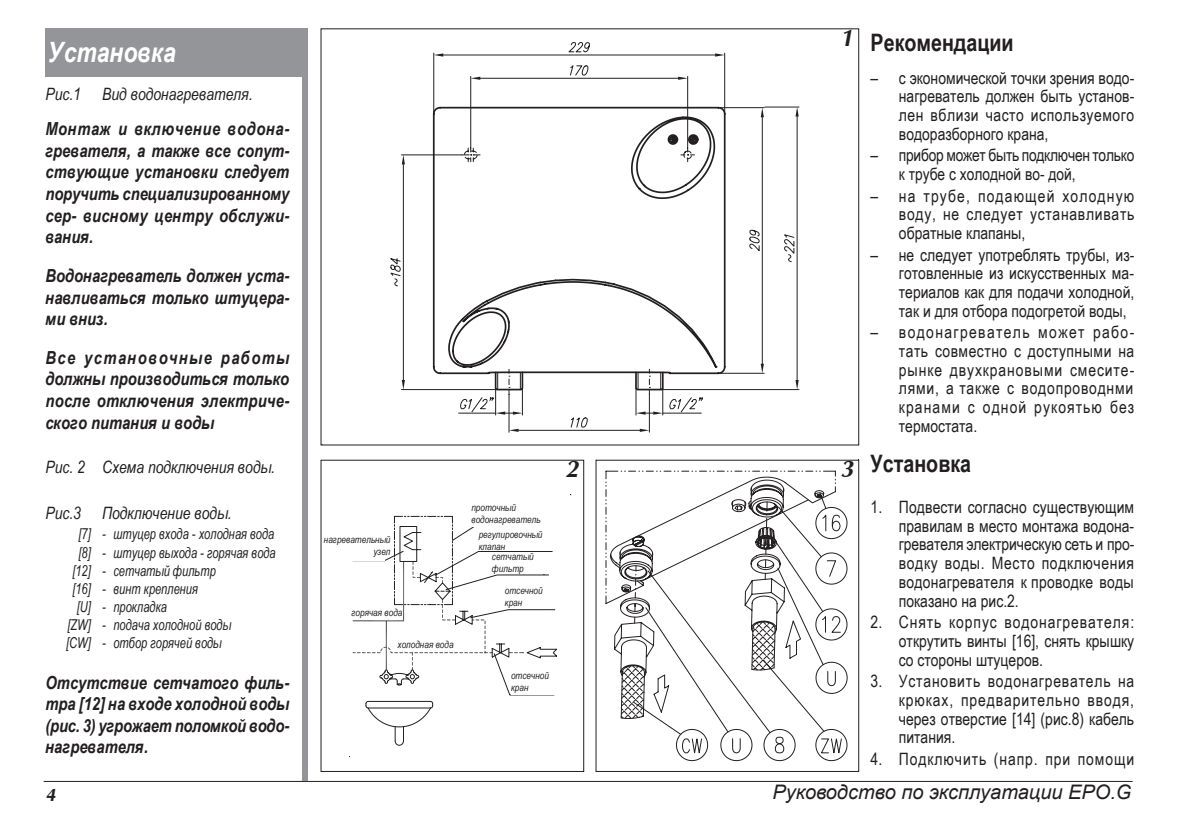
<style>
.page{position:relative;width:1191px;height:840px;background:#fff}
.page>*{position:absolute;margin:0;border:0;box-sizing:border-box;transform-origin:0 0}
.t1{font:italic 700 28px "Arial Narrow";color:#fff}
.t2{font:700 24px "Arial Narrow";color:#231f20}
.t3{font:italic 700 24px "Ottawa";color:#231f20}
.t4{font:italic 20px "Arial";color:#231f20}
.t5{font:italic 700 18px/21.6px "Arial Narrow";color:#231f20;text-align:justify}
.t6{font:italic 700 18px "Ottawa";color:#231f20}
.t7{font:17px/18.6px "Arial Narrow";color:#231f20;text-align:justify}
.t8{font:italic 17px "Arial Narrow";color:#231f20}
.t9{font:17px "Arial Narrow";letter-spacing:.055em;color:#231f20}
.t10{font:italic 15px "Arial Narrow";color:#231f20;scale:.9 1}
.t11{font:italic 10px/12px "Arial Narrow";color:#231f20}
</style>
<div class="page">
<hr style="left:44px;top:780px;width:1088px;height:1px;background:#231f20">
<div style="left:302px;top:30px;width:6px;height:750px;background:#939598"></div>
<div style="left:595px;top:459px;width:264px;height:312px;border:1px solid #231f20"></div>
<svg style="left:605px;top:459px;width:242px;height:301px"></svg>
<svg style="left:321px;top:28px;width:538px;height:416px"></svg>
<div style="left:45px;top:28px;width:263px;height:48px;background:#939598"></div>
<svg style="left:352px;top:515px;width:205px;height:230px"></svg>
<div style="left:466px;top:501px;width:94px;height:25px;background:#fff"></div>
<div style="left:469px;top:534px;width:88px;height:16px;background:#fff"></div>
<div style="left:490px;top:555px;width:60px;height:19px;background:#fff"></div>
<div style="left:476px;top:582px;width:87px;height:26px;background:#fff"></div>
<div style="left:347px;top:534px;width:38px;height:26px;background:#fff"></div>
<div style="left:349px;top:606px;width:54px;height:12px;background:#fff"></div>
<div style="left:396px;top:637px;width:67px;height:13px;background:#fff"></div>
<div style="left:511px;top:668px;width:49px;height:26px;background:#fff"></div>
<h1 class="t1" style="left:48px;top:31px;width:129px">Установка</h1>
<p class="t8" style="left:45px;top:82px;width:209px">Рис.1 Вид водонагревателя.</p>
<p class="t5" style="left:45px;top:117px;width:245px">Монтаж и включение водона&shy;гревателя, а также все сопут&shy;ствующие установки следует поручить специализированному сер- висному центру обслужи&shy;вания.</p>
<p class="t5" style="left:45px;top:264px;width:245px">Водонагреватель должен уста&shy;навливаться только штуцера&shy;ми вниз.</p>
<p class="t5" style="left:45px;top:345px;width:245px">Все установочные работы должны производиться только после отключения электриче&shy;ского питания и воды</p>
<p class="t8" style="left:45px;top:455px;width:231px">Рис. 2 Схема подключения воды.</p>
<p class="t8" style="left:45px;top:500px;width:188px">Рис.3 Подключение воды.</p>
<p class="t10" style="left:78px;top:523px;width:219px">[7] - штуцер входа - холодная вода</p>
<p class="t10" style="left:78px;top:541px;width:221px">[8] - штуцер выхода - горячая вода</p>
<p class="t10" style="left:72px;top:559px;width:161px">[12] - сетчатый фильтр</p>
<p class="t10" style="left:72px;top:577px;width:141px">[16] - винт крепления</p>
<p class="t10" style="left:77px;top:595px;width:102px">[U] - прокладка</p>
<p class="t10" style="left:67px;top:613px;width:183px">[ZW] - подача холодной воды</p>
<p class="t10" style="left:66px;top:631px;width:174px">[CW] - отбор горячей воды</p>
<p class="t5" style="left:45px;top:670px;width:245px">Отсутствие сетчатого филь&shy;тра [12] на входе холодной воды (рис. 3) угрожает поломкой водо&shy;нагревателя.</p>
<p class="t6" style="left:45px;top:782px;width:12px">4</p>
<p class="t11" style="left:324px;top:532px;width:68px;text-align:right">нагревательный узел</p>
<p class="t11" style="left:351px;top:606px;width:52px">гopячая вода</p>
<p class="t11" style="left:397px;top:638px;width:58px">холодная вода</p>
<p class="t11" style="left:471px;top:501px;width:71px">протoчный водонагреватель</p>
<p class="t11" style="left:478px;top:528px;width:65px">регулировочный клапан</p>
<p class="t11" style="left:492px;top:550px;width:43px">сетчатый фильтр</p>
<p class="t11" style="left:505px;top:583px;width:39px">отсечной кран</p>
<p class="t11" style="left:511px;top:668px;width:39px">отсечной кран</p>
<h2 class="t3" style="left:840px;top:23px;width:15px">1</h2>
<h2 class="t3" style="left:565px;top:454px;width:15px">2</h2>
<h2 class="t3" style="left:840px;top:454px;width:15px">3</h2>
<h2 class="t2" style="left:870px;top:24px;width:145px">Рекомендации</h2>
<p class="t7" style="left:899px;top:68px;width:237px;text-indent:-28px">– с экономической точки зрения водо&shy;нагреватель должен быть установ&shy;лен вблизи часто используемого водоразборного крана,</p>
<p class="t7" style="left:899px;top:145px;width:237px;text-indent:-28px">– прибор может быть подключен только к трубе с холодной во- дой,</p>
<p class="t7" style="left:899px;top:185px;width:237px;text-indent:-28px">– на трубе, подающей холодную воду, не следует устанавливать обратные клапаны,</p>
<p class="t7" style="left:899px;top:244px;width:237px;text-indent:-28px">– не следует употреблять трубы, из&shy;готовленные из искусственных ма&shy;териалов как для подачи холодной, так и для отбора подогретой воды,</p>
<p class="t7" style="left:899px;top:322px;width:237px;text-indent:-28px">– водонагреватель может рабо&shy;тать совместно с доступными на рынкe двухкрановыми смесите&shy;лями, а также с водопроводнми кранами с одной рукоятью без термостата.</p>
<h2 class="t2" style="left:870px;top:445px;width:102px">Установка</h2>
<p class="t7" style="left:899px;top:496px;width:237px;text-indent:-28px">1. Подвести согласно существующим правилам в место монтажа водона&shy;гревателя электрическую сеть и про&shy;водку воды. Место подключения водонагревателя к проводке воды показано на рис.2.</p>
<p class="t7" style="left:899px;top:611px;width:237px;text-indent:-28px">2. Снять корпус водонагревателя: открутить винты [16], снять крышку со стороны штуцеров.</p>
<p class="t7" style="left:899px;top:670px;width:237px;text-indent:-28px">3. Установить водонагреватель на крюках, предварительно вводя, через отвepcтиe [14] (рис.8) кабель питания.</p>
<p class="t9" style="left:870px;top:745px;width:265px">4. Подключить (напр. при помощи</p>
<p class="t4" style="left:772px;top:778px;width:361px">Руководство по эксплуатации EPO.G</p>
</div>
